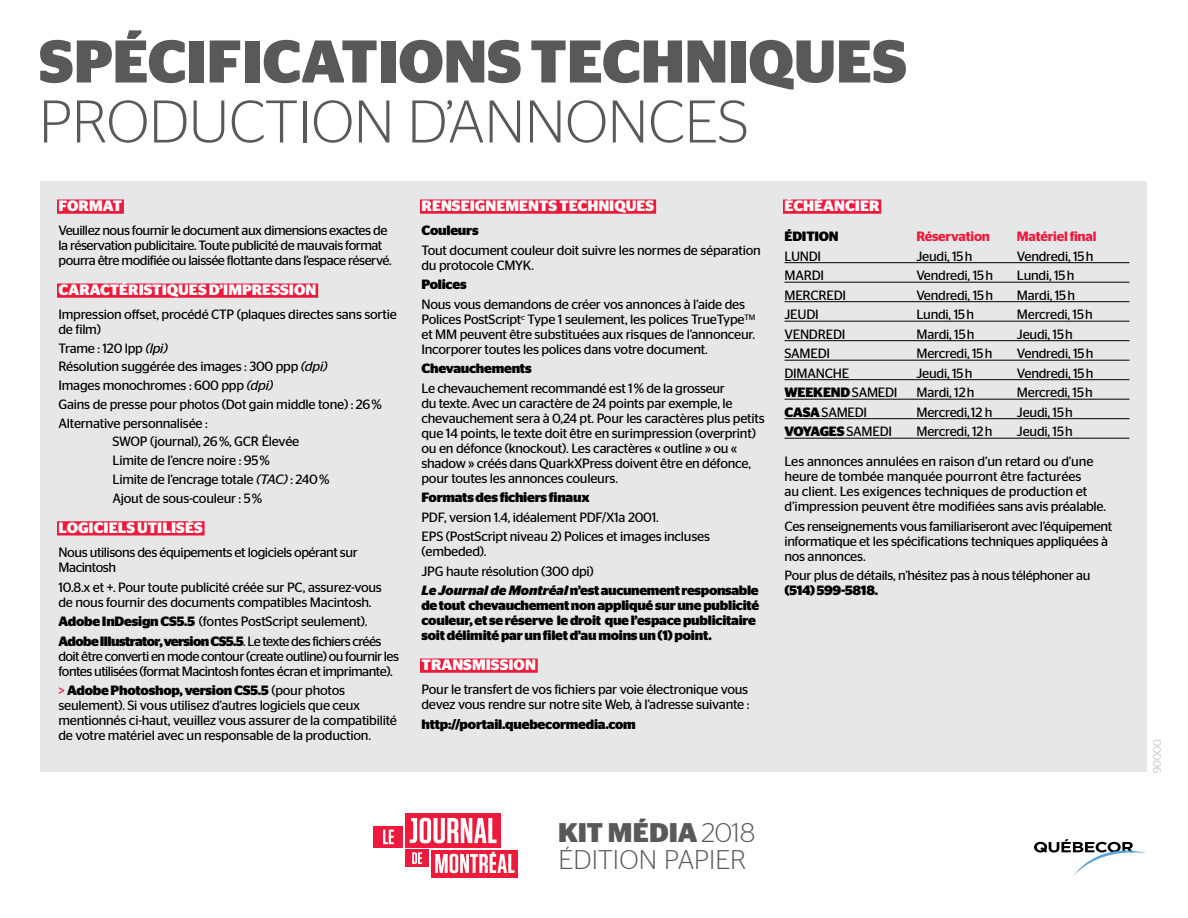
<style>
.page{position:relative;width:1188px;height:918px;background:#fff}
.page>*{position:absolute;margin:0;border:0;box-sizing:border-box;transform-origin:0 0}
.t1{font:700 60px "Stag Sans";letter-spacing:-.005em;color:#58595b}
.t2{font:300 60px "Stag Sans";letter-spacing:-.005em;color:#58595b}
.t3{font:300 27px/27px "Stag Sans";color:#58595b}
.t4{font:700 15px "Stag Sans";color:#fff}
.t5{font:13.5px/15px "Stag Sans";letter-spacing:-.02em;color:#000}
.t6{font:700 13.5px/15px "Stag Sans";letter-spacing:-.02em;color:#000}
.t7{font:13.5px/15px "Stag Sans";letter-spacing:-.04em;color:#000}
.t8{font:13.5px/15px "Stag Sans";letter-spacing:-.045em;color:#000}
.t9{font:600 13.5px "Stag Sans";letter-spacing:-.02em;color:#ed1a3b}
.t10{font:700 13.5px "Stag Sans";letter-spacing:-.055em;color:#000}
.t11{font:300 10.5px "Stag Sans";letter-spacing:.005em;color:#a7a9ac}
.s1{font-style:italic}
.s2{font-weight:700}
.s3{color:#ed1a3b}
.s4{font-weight:700;font-style:italic}
.s5{font-weight:400}
</style>
<div class="page">
<div style="left:431px;top:850px;width:87px;height:27px;background:#ed1a3b"></div>
<svg style="left:435px;top:852px;width:79px;height:21px"></svg>
<div style="left:405px;top:850px;width:24px;height:17px;background:#ed1a3b"></div>
<div style="left:405px;top:814px;width:96px;height:34px;background:#ed1a3b"></div>
<svg style="left:412px;top:852px;width:10px;height:12px"></svg>
<div style="left:374px;top:826px;width:29px;height:22px;background:#ed1a3b"></div>
<svg style="left:383px;top:830px;width:11px;height:14px"></svg>
<svg style="left:410px;top:818px;width:87px;height:25px"></svg>
<svg style="left:1034px;top:839px;width:112px;height:37px"></svg>
<div style="left:40px;top:182px;width:1108px;height:590px;background:#e6e7e8"></div>
<div style="left:57px;top:199px;width:67px;height:15px;background:#ed1a3b"></div>
<div style="left:57px;top:283px;width:261px;height:15px;background:#ed1a3b"></div>
<div style="left:57px;top:521px;width:148px;height:14px;background:#ed1a3b"></div>
<div style="left:420px;top:199px;width:236px;height:15px;background:#ed1a3b"></div>
<div style="left:420px;top:658px;width:118px;height:15px;background:#ed1a3b"></div>
<div style="left:783px;top:199px;width:98px;height:15px;background:#ed1a3b"></div>
<hr style="left:784px;top:262px;width:346px;height:1px;background:#000">
<hr style="left:784px;top:282px;width:346px;height:1px;background:#000">
<hr style="left:784px;top:301px;width:346px;height:1px;background:#000">
<hr style="left:784px;top:321px;width:346px;height:1px;background:#000">
<hr style="left:784px;top:340px;width:346px;height:1px;background:#000">
<hr style="left:784px;top:360px;width:346px;height:1px;background:#000">
<hr style="left:784px;top:379px;width:346px;height:1px;background:#000">
<hr style="left:784px;top:399px;width:346px;height:1px;background:#000">
<hr style="left:784px;top:418px;width:346px;height:1px;background:#000">
<hr style="left:784px;top:438px;width:346px;height:1px;background:#000">
<h1 class="t1" style="left:39px;top:27px;width:870px">SPÉCIFICATIONS TECHNIQUES</h1>
<h1 class="t2" style="left:39px;top:89px;width:711px">PRODUCTION D’ANNONCES</h1>
<p class="t4" style="left:59px;top:198px;width:65px">FORMAT</p>
<p class="t7" style="left:58px;top:223px;width:335px">Veuillez nous fournir le document aux dimensions exactes de la réservation publicitaire. Toute publicité de mauvais format pourra être modifiée ou laissée flottante dans l’espace réservé.</p>
<p class="t4" style="left:59px;top:282px;width:259px">CARACTÉRISTIQUES D’IMPRESSION</p>
<p class="t5" style="left:58px;top:308px;width:340px;line-height:14.2px">Impression offset, procédé CTP (plaques directes sans sortie de film)</p>
<p class="t5" style="left:58px;top:340px;width:111px">Trame : 120 lpp <span class="s1">(lpi)</span></p>
<p class="t5" style="left:58px;top:359px;width:271px">Résolution suggérée des images : 300 ppp <span class="s1">(dpi)</span></p>
<p class="t5" style="left:58px;top:378px;width:216px">Images monochromes : 600 ppp <span class="s1">(dpi)</span></p>
<p class="t5" style="left:58px;top:396px;width:325px">Gains de presse pour photos (Dot gain middle tone) : 26%</p>
<p class="t5" style="left:58px;top:415px;width:151px">Alternative personnalisée :</p>
<p class="t5" style="left:112px;top:434px;width:188px">SWOP (journal), 26%, GCR Élevée</p>
<p class="t5" style="left:112px;top:453px;width:159px">Limite de l’encre noire : 95%</p>
<p class="t5" style="left:112px;top:471px;width:219px">Limite de l’encrage totale <span class="s1">(TAC)</span> : 240%</p>
<p class="t5" style="left:112px;top:491px;width:151px">Ajout de sous-couleur : 5%</p>
<p class="t4" style="left:59px;top:519px;width:146px">LOGICIELS UTILISÉS</p>
<p class="t5" style="left:58px;top:545px;width:301px">Nous utilisons des équipements et logiciels opérant sur<br>Macintosh</p>
<p class="t5" style="left:58px;top:579px;width:325px">10.8.x et +. Pour toute publicité créée sur PC, assurez-vous de nous fournir des documents compatibles Macintosh.</p>
<p class="t5" style="left:58px;top:612px;width:325px;line-height:19.5px"><span class="s2">Adobe InDesign CS5.5</span> (fontes PostScript seulement).<br><span class="s2">Adobe Illustrator, version CS5.5</span>. Le texte des fichiers créés</p>
<p class="t8" style="left:58px;top:648px;width:342px">doit être converti en mode contour (create outline) ou fournir les fontes utilisées (format Macintosh fontes écran et imprimante).</p>
<p class="t5" style="left:58px;top:683px;width:340px"><span class="s3">&gt;</span> <span class="s2">Adobe Photoshop, version CS5.5</span> (pour photos seulement). Si vous utilisez d’autres logiciels que ceux mentionnés ci-haut, veuillez vous assurer de la compatibilité de votre matériel avec un responsable de la production.</p>
<p class="t4" style="left:422px;top:198px;width:234px">RENSEIGNEMENTS TECHNIQUES</p>
<p class="t6" style="left:422px;top:223px;width:59px">Couleurs</p>
<p class="t5" style="left:422px;top:243px;width:341px">Tout document couleur doit suivre les normes de séparation du protocole CMYK.</p>
<p class="t6" style="left:422px;top:277px;width:47px">Polices</p>
<p class="t5" style="left:421px;top:297px;width:335px">Nous vous demandons de créer vos annonces à l’aide des Polices PostScript<sup>c</sup> Type 1 seulement, les polices TrueType<sup>TM </sup>et MM peuvent être substituées aux risques de l’annonceur.<br>Incorporer toutes les polices dans votre document.</p>
<p class="t6" style="left:421px;top:361px;width:112px">Chevauchements</p>
<p class="t5" style="left:421px;top:381px;width:345px">Le chevauchement recommandé est 1% de la grosseur<br>du texte. Avec un caractère de 24 points par exemple, le chevauchement sera à 0,24 pt. Pour les caractères plus petits que 14 points, le texte doit être en surimpression (overprint) ou en défonce (knockout). Les caractères « outline » ou « shadow » créés dans QuarkXPress doivent être en défonce, pour toutes les annonces couleurs.</p>
<p class="t6" style="left:421px;top:490px;width:170px">Formats des fichiers finaux</p>
<p class="t5" style="left:421px;top:507px;width:290px;line-height:19.5px">PDF, version 1.4, idéalement PDF/X1a 2001.<br>EPS (PostScript niveau 2) Polices et images incluses</p>
<p class="t5" style="left:421px;top:542px;width:339px;line-height:19.5px">(embeded).<br>JPG haute résolution (300 dpi)<br><span class="s4">Le Journal de Montréal</span> <span class="s2">n’est aucunement responsable</span></p>
<p class="t6" style="left:421px;top:598px;width:339px">de tout chevauchement non appliqué sur une publicité couleur, et se réserve le droit que l’espace publicitaire soit délimité par un filet d’au moins un (1) point.</p>
<p class="t4" style="left:422px;top:657px;width:116px">TRANSMISSION</p>
<p class="t5" style="left:422px;top:682px;width:330px">Pour le transfert de vos fichiers par voie électronique vous devez vous rendre sur notre site Web, à l’adresse suivante :</p>
<p class="t6" style="left:422px;top:717px;width:216px">http://portail.quebecormedia.com</p>
<p class="t4" style="left:785px;top:198px;width:96px">ÉCHÉANCIER</p>
<p class="t6" style="left:784px;top:229px;width:56px">ÉDITION</p>
<p class="t9" style="left:917px;top:229px;width:75px">Réservation</p>
<p class="t9" style="left:1017px;top:229px;width:81px">Matériel final</p>
<p class="t5" style="left:784px;top:249px;width:38px">LUNDI</p>
<p class="t5" style="left:917px;top:249px;width:57px">Jeudi, 15h</p>
<p class="t5" style="left:1017px;top:249px;width:78px">Vendredi, 15h</p>
<p class="t5" style="left:784px;top:268px;width:41px">MARDI</p>
<p class="t5" style="left:917px;top:268px;width:78px">Vendredi, 15h</p>
<p class="t5" style="left:1017px;top:268px;width:59px">Lundi, 15h</p>
<p class="t5" style="left:784px;top:288px;width:63px">MERCREDI</p>
<p class="t5" style="left:917px;top:288px;width:78px">Vendredi, 15h</p>
<p class="t5" style="left:1017px;top:288px;width:60px">Mardi, 15h</p>
<p class="t5" style="left:784px;top:307px;width:36px">JEUDI</p>
<p class="t5" style="left:917px;top:307px;width:59px">Lundi, 15h</p>
<p class="t5" style="left:1017px;top:307px;width:77px">Mercredi, 15h</p>
<p class="t5" style="left:784px;top:327px;width:62px">VENDREDI</p>
<p class="t5" style="left:917px;top:327px;width:60px">Mardi, 15h</p>
<p class="t5" style="left:1017px;top:327px;width:57px">Jeudi, 15h</p>
<p class="t5" style="left:784px;top:346px;width:47px">SAMEDI</p>
<p class="t5" style="left:917px;top:346px;width:77px">Mercredi, 15h</p>
<p class="t5" style="left:1017px;top:346px;width:78px">Vendredi, 15h</p>
<p class="t5" style="left:784px;top:366px;width:66px">DIMANCHE</p>
<p class="t5" style="left:917px;top:366px;width:57px">Jeudi, 15h</p>
<p class="t5" style="left:1017px;top:366px;width:78px">Vendredi, 15h</p>
<p class="t6" style="left:784px;top:385px;width:115px">WEEKEND <span class="s5">SAMEDI</span></p>
<p class="t5" style="left:917px;top:385px;width:60px">Mardi, 12h</p>
<p class="t5" style="left:1017px;top:385px;width:77px">Mercredi, 15h</p>
<p class="t5" style="left:784px;top:405px;width:84px"><span class="s2">CASA</span> SAMEDI</p>
<p class="t5" style="left:917px;top:405px;width:77px">Mercredi,12 h</p>
<p class="t5" style="left:1017px;top:405px;width:57px">Jeudi, 15h</p>
<p class="t10" style="left:784px;top:424px;width:109px">VOYAGES <span class="s5">SAMEDI</span></p>
<p class="t5" style="left:917px;top:424px;width:77px">Mercredi, 12h</p>
<p class="t5" style="left:1017px;top:424px;width:57px">Jeudi, 15h</p>
<p class="t5" style="left:784px;top:454px;width:323px">Les annonces annulées en raison d’un retard ou d’une heure de tombée manquée pourront être facturées<br>au client. Les exigences techniques de production et d’impression peuvent être modifiées sans avis préalable.</p>
<p class="t5" style="left:784px;top:519px;width:329px">Ces renseignements vous familiariseront avec l’équipement informatique et les spécifications techniques appliquées à nos annonces.</p>
<p class="t5" style="left:784px;top:568px;width:308px">Pour plus de détails, n’hésitez pas à nous téléphoner au</p>
<p class="t6" style="left:784px;top:583px;width:95px">(514) 599-5818.</p>
<h2 class="t3" style="left:558px;top:819px;width:198px"><span class="s2">KIT MÉDIA</span> 2018<br>ÉDITION PAPIER</h2>
<p class="t11" style="left:1151px;top:772px;width:34px;rotate:-90deg">90000</p>
</div>
